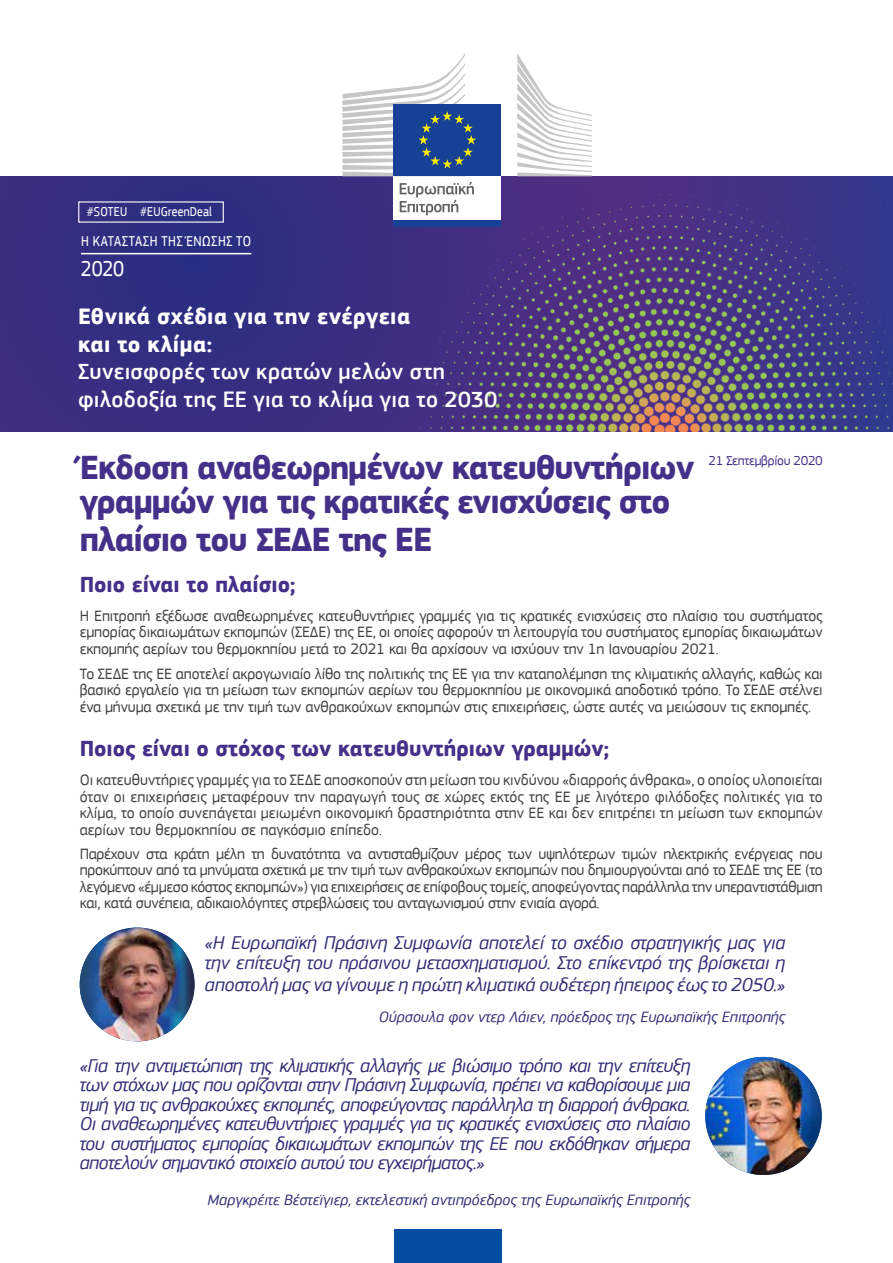
<style>
.page{position:relative;width:893px;height:1263px;background:#fff}
.page>*{position:absolute;margin:0;border:0;box-sizing:border-box;transform-origin:0 0}
.t1{font:700 34.5px/34.5px "EC Square Sans Pro";letter-spacing:-.03em;color:#453089}
.t2{font:500 22.95px/27.6px "EC Square Sans Pro";letter-spacing:.015em;color:#fff}
.t3{font:700 22.95px/27.6px "EC Square Sans Pro";letter-spacing:.02em;color:#fff}
.t4{font:700 22.5px "EC Square Sans Pro";color:#453089}
.t5{font:22.5px "EC Square Sans Cond Pro";color:#fff}
.t6{font:italic 19.5px/19.5px "EC Square Sans Pro";letter-spacing:-.01em;color:#302e75;text-align:justify}
.t7{font:15.75px/16.5px "EC Square Sans Pro";letter-spacing:-.01em;color:#414042;text-align:justify}
.t8{font:italic 15.75px "EC Square Sans Pro";color:#302e75}
.t9{font:15px "EC Square Sans Cond Pro";letter-spacing:.04em;color:#fff}
.t10{font:13.5px "EC Square Sans Cond Pro";letter-spacing:.015em;color:#fff}
.t11{font:13.5px "EC Square Sans Pro";letter-spacing:-.02em;color:#453089}
</style>
<div class="page">
<img style="left:705px;top:1057px;width:117px;height:118px">
<img style="left:80px;top:927px;width:115px;height:114px">
<div style="left:394px;top:1229px;width:107px;height:34px;background:#034ea2"></div>
<div style="left:1px;top:176px;width:892px;height:255px;background:#362e81"></div>
<img style="left:420px;top:176px;width:473px;height:255px">
<div style="left:393px;top:174px;width:108px;height:48px;background:#fff"></div>
<div style="left:393px;top:221px;width:108px;height:6px;background:#164194"></div>
<svg style="left:517px;top:54px;width:75px;height:122px"></svg>
<div style="left:393px;top:104px;width:108px;height:72px;background:#164194"></div>
<svg style="left:342px;top:54px;width:134px;height:122px"></svg>
<svg style="left:400px;top:182px;width:74px;height:33px"></svg>
<hr style="left:81px;top:253px;width:170px;height:1px;background:#fff">
<svg style="left:78px;top:201px;width:146px;height:22px"></svg>
<p class="t10" style="left:87px;top:204px;width:127px">#SOTEU #EUGreenDeal</p>
<p class="t9" style="left:81px;top:232px;width:172px">Η ΚΑΤΑΣΤΑΣΗ ΤΗΣ ΈΝΩΣΗΣ ΤΟ</p>
<h3 class="t5" style="left:81px;top:256px;width:45px">2020</h3>
<h2 class="t3" style="left:78px;top:303px;width:334px">Εθνικά σχέδια για την ενέργεια και το κλίµα:</h2>
<h2 class="t2" style="left:78px;top:358px;width:421px">Συνεισφορές των κρατών µελών στη φιλοδοξία της ΕΕ για το κλίµα για το 2030</h2>
<h1 class="t1" style="left:80px;top:451px;width:616px">Έκδοση αναθεωρημένων κατευθυντήριων γραμμών για τις κρατικές ενισχύσεις στο</h1>
<h1 class="t1" style="left:80px;top:523px;width:354px">πλαίσιο του ΣΕΔΕ της ΕΕ</h1>
<p class="t11" style="left:709px;top:452px;width:116px">21 Σεπτεμβρίου 2020</p>
<h3 class="t4" style="left:80px;top:571px;width:217px">Ποιο είναι το πλαίσιο;</h3>
<p class="t7" style="left:80px;top:607px;width:745px">Η Επιτροπή εξέδωσε αναθεωρημένες κατευθυντήριες γραμμές για τις κρατικές ενισχύσεις στο πλαίσιο του συστήματος εμπορίας δικαιωμάτων εκπομπών (ΣΕΔΕ) της ΕΕ, οι οποίες αφορούν τη λειτουργία του συστήματος εμπορίας δικαιωμάτων εκπομπής αερίων του θερμοκηπίου μετά το 2021 και θα αρχίσουν να ισχύουν την 1η Ιανουαρίου 2021.</p>
<p class="t7" style="left:80px;top:665px;width:745px">Το ΣΕΔΕ της ΕΕ αποτελεί ακρογωνιαίο λίθο της πολιτικής της ΕΕ για την καταπολέμηση της κλιματικής αλλαγής, καθώς και βασικό εργαλείο για τη μείωση των εκπομπών αερίων του θερμοκηπίου με οικονομικά αποδοτικό τρόπο. Το ΣΕΔΕ στέλνει ένα μήνυμα σχετικά με την τιμή των ανθρακούχων εκπομπών στις επιχειρήσεις, ώστε αυτές να μειώσουν τις εκπομπές.</p>
<h3 class="t4" style="left:80px;top:735px;width:531px">Ποιος είναι ο στόχος των κατευθυντήριων γραμμών;</h3>
<p class="t7" style="left:80px;top:772px;width:745px">Οι κατευθυντήριες γραμμές για το ΣΕΔΕ αποσκοπούν στη μείωση του κινδύνου «διαρροής άνθρακα», ο οποίος υλοποιείται όταν οι επιχειρήσεις μεταφέρουν την παραγωγή τους σε χώρες εκτός της ΕΕ με λιγότερο φιλόδοξες πολιτικές για το κλίμα, το οποίο συνεπάγεται μειωμένη οικονομική δραστηριότητα στην ΕΕ και δεν επιτρέπει τη μείωση των εκπομπών αερίων του θερμοκηπίου σε παγκόσμιο επίπεδο.</p>
<p class="t7" style="left:80px;top:845px;width:745px">Παρέχουν στα κράτη μέλη τη δυνατότητα να αντισταθμίζουν μέρος των υψηλότερων τιμών ηλεκτρικής ενέργειας που προκύπτουν από τα μηνύματα σχετικά με την τιμή των ανθρακούχων εκπομπών που δημιουργούνται από το ΣΕΔΕ της ΕΕ (το λεγόμενο «έμμεσο κόστος εκπομπών») για επιχειρήσεις σε επίφοβους τομείς, αποφεύγοντας παράλληλα την υπεραντιστάθμιση και, κατά συνέπεια, αδικαιολόγητες στρεβλώσεις του ανταγωνισμού στην ενιαία αγορά.</p>
<p class="t6" style="left:205px;top:933px;width:582px">«Η Ευρωπαϊκή Πράσινη Συμφωνία αποτελεί το σχέδιο στρατηγικής μας για την επίτευξη του πράσινου μετασχηματισμού. Στο επίκεντρό της βρίσκεται η</p>
<p class="t6" style="left:205px;top:975px;width:582px">αποστολή μας να γίνουμε η πρώτη κλιματικά ουδέτερη ήπειρος έως το 2050.»</p>
<p class="t8" style="left:379px;top:1007px;width:408px">Ούρσουλα φον ντερ Λάιεν, πρόεδρος της Ευρωπαϊκής Επιτροπής</p>
<p class="t6" style="left:80px;top:1056px;width:612px">«Για την αντιμετώπιση της κλιματικής αλλαγής με βιώσιμο τρόπο και την επίτευξη των στόχων μας που ορίζονται στην Πράσινη Συμφωνία, πρέπει να καθορίσουμε μια τιμή για τις ανθρακούχες εκπομπές, αποφεύγοντας παράλληλα τη διαρροή άνθρακα.<br>Οι αναθεωρημένες κατευθυντήριες γραμμές για τις κρατικές ενισχύσεις στο πλαίσιο του συστήματος εμπορίας δικαιωμάτων εκπομπών της ΕΕ που εκδόθηκαν σήμερα αποτελούν σημαντικό στοιχείο αυτού του εγχειρήματος.»</p>
<p class="t8" style="left:208px;top:1190px;width:484px">Μαργκρέιτε Βέστεϊγιερ, εκτελεστική αντιπρόεδρος της Ευρωπαϊκής Επιτροπής</p>
</div>
